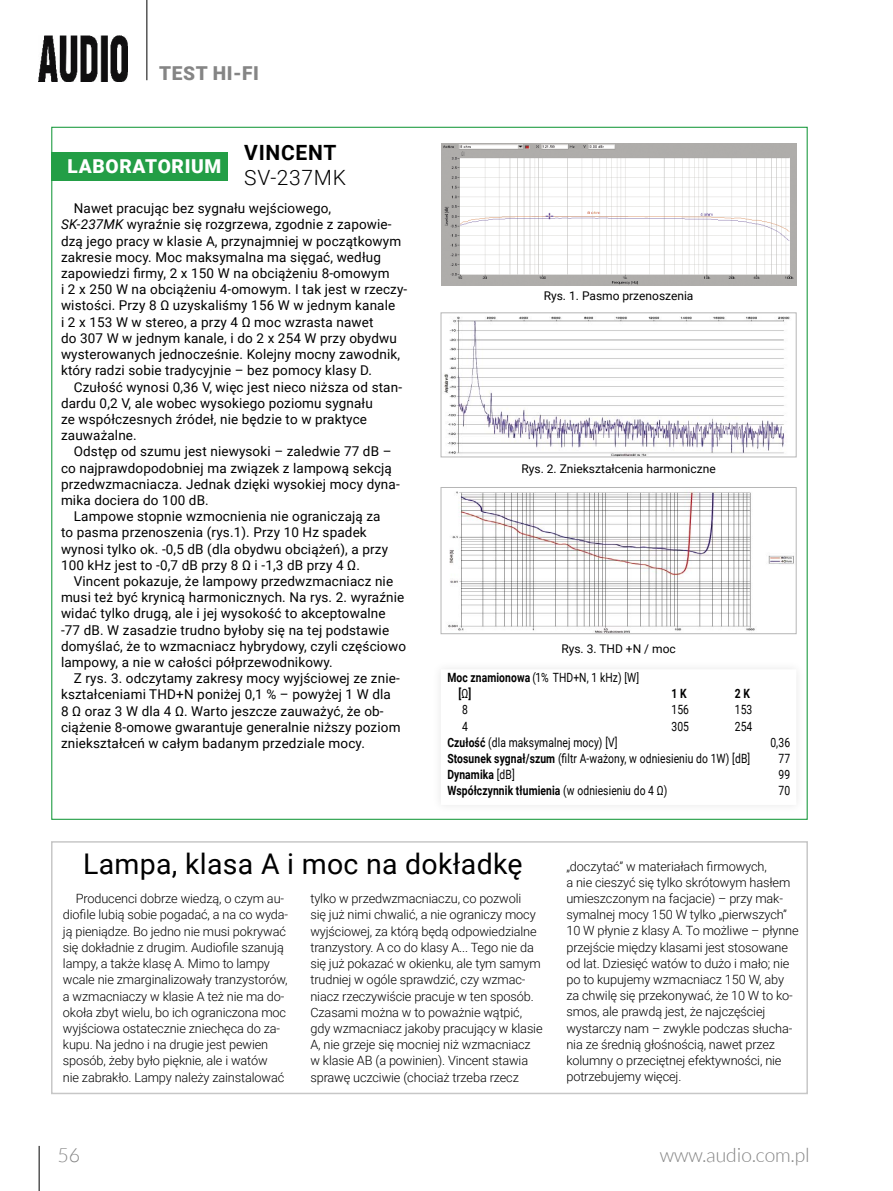
<style>
.page{position:relative;width:893px;height:1191px;background:#fff}
.page>*{position:absolute;margin:0;border:0;box-sizing:border-box;transform-origin:0 0}
.t1{font:28.5px "Roboto";letter-spacing:.01em;color:#000}
.t2{font:300 21px "Roboto";letter-spacing:.035em;color:#000}
.t3{font:700 21px "Roboto";letter-spacing:.035em;color:#000}
.t4{font:300 19.5px "Lato";color:#858585}
.t5{font:900 19.2px "Roboto";letter-spacing:.035em;color:#fff}
.t6{font:900 19.2px "Roboto";letter-spacing:.035em;color:#858585}
.t7{font:13.5px/16.2px "Roboto";letter-spacing:.01em;color:#000}
.t8{font:300 12.75px/16.2px "Roboto";letter-spacing:-.01em;color:#000}
.t9{font:12.75px/16.2px "Roboto";letter-spacing:.01em;color:#000;scale:.81 1}
.t10{font:700 12.75px "Roboto";letter-spacing:.01em;color:#000;scale:.81 1}
.t11{font:12px "Roboto";color:#000}
.s1{font-style:italic}
.s2{font-weight:700}
.s3{font-weight:400}
</style>
<div class="page">
<hr style="left:147px;top:0;width:1px;height:80px;background:#000">
<img style="left:39px;top:35px;width:89px;height:46px">
<hr style="left:39px;top:1145px;width:1px;height:46px;background:#000">
<div style="left:51px;top:152px;width:177px;height:28px;background:#239e46"></div>
<div style="left:432px;top:660px;width:373px;height:154px;background:#fbfbfb"></div>
<div style="left:442px;top:670px;width:353px;height:133px;background:#fff"></div>
<img style="left:448px;top:490px;width:346px;height:142px">
<div style="left:441px;top:487px;width:355px;height:147px;border:1px solid #b6b6b6"></div>
<img style="left:444px;top:316px;width:346px;height:139px">
<div style="left:441px;top:313px;width:355px;height:144px;border:1px solid #b6b6b6"></div>
<img style="left:441px;top:144px;width:355px;height:142px">
<div style="left:51px;top:841px;width:757px;height:253px;border:2px solid #c7c7c7"></div>
<h3 class="t6" style="left:159px;top:60px;width:101px">TEST HI-FI</h3>
<h2 class="t3" style="left:244px;top:137px;width:94px">VINCENT</h2>
<h2 class="t2" style="left:244px;top:163px;width:103px">SV-237MK</h2>
<p class="t7" style="left:61px;top:200px;width:348px;text-indent:13px">Nawet pracując bez sygnału wejściowego,<br><span class="s1">SK-237MK</span> wyraźnie się rozgrzewa, zgodnie z zapowie&shy;dzą jego pracy w klasie A, przynajmniej w początkowym zakresie mocy. Moc maksymalna ma sięgać, według zapowiedzi firmy, 2 x 150 W na obciążeniu 8-omowym<br>i 2 x 250 W na obciążeniu 4-omowym. I tak jest w rzeczy&shy;wistości. Przy 8 Ω uzyskaliśmy 156 W w jednym kanale<br>i 2 x 153 W w stereo, a przy 4 Ω moc wzrasta nawet<br>do 307 W w jednym kanale, i do 2 x 254 W przy obydwu wysterowanych jednocześnie. Kolejny mocny zawodnik, który radzi sobie tradycyjnie – bez pomocy klasy D.</p>
<p class="t7" style="left:61px;top:378px;width:343px;text-indent:13px">Czułość wynosi 0,36 V, więc jest nieco niższa od stan&shy;dardu 0,2 V, ale wobec wysokiego poziomu sygnału<br>ze współczesnych źródeł, nie będzie to w praktyce zauważalne.</p>
<p class="t7" style="left:61px;top:443px;width:340px;text-indent:13px">Odstęp od szumu jest niewysoki – zaledwie 77 dB – co najprawdopodobniej ma związek z lampową sekcją przedwzmacniacza. Jednak dzięki wysokiej mocy dyna&shy;mika dociera do 100 dB.</p>
<p class="t7" style="left:61px;top:508px;width:329px;text-indent:13px">Lampowe stopnie wzmocnienia nie ograniczają za to pasma przenoszenia (rys.1). Przy 10 Hz spadek wynosi tylko ok. -0,5 dB (dla obydwu obciążeń), a przy 100 kHz jest to -0,7 dB przy 8 Ω i -1,3 dB przy 4 Ω.</p>
<p class="t7" style="left:61px;top:572px;width:347px;text-indent:13px">Vincent pokazuje, że lampowy przedwzmacniacz nie musi też być krynicą harmonicznych. Na rys. 2. wyraźnie widać tylko drugą, ale i jej wysokość to akceptowalne -77 dB. W zasadzie trudno byłoby się na tej podstawie domyślać, że to wzmacniacz hybrydowy, czyli częściowo lampowy, a nie w całości półprzewodnikowy.</p>
<p class="t7" style="left:61px;top:670px;width:341px;text-indent:13px">Z rys. 3. odczytamy zakresy mocy wyjściowej ze znie&shy;kształceniami THD+N poniżej 0,1 % – powyżej 1 W dla 8 Ω oraz 3 W dla 4 Ω. Warto jeszcze zauważyć, że ob&shy;ciążenie 8-omowe gwarantuje generalnie niższy poziom zniekształceń w całym badanym przedziale mocy.</p>
<p class="t9" style="left:459px;top:669px;width:225px;text-indent:-11px"><span class="s2">Moc znamionowa</span> (1% THD+N, 1 kHz) [W] <span class="s2">[</span>Ω<span class="s2">]</span></p>
<h3 class="t5" style="left:67px;top:152px;width:155px">LABORATORIUM</h3>
<p class="t11" style="left:544px;top:287px;width:151px">Rys. 1. Pasmo przenoszenia</p>
<p class="t11" style="left:521px;top:460px;width:196px">Rys. 2. Zniekształcenia harmoniczne</p>
<p class="t11" style="left:561px;top:640px;width:116px">Rys. 3. THD +N / moc</p>
<p class="t10" style="left:671px;top:684px;width:20px">1 K</p>
<p class="t10" style="left:735px;top:684px;width:20px">2 K</p>
<p class="t9" style="left:462px;top:701px;width:9px">8</p>
<p class="t9" style="left:671px;top:701px;width:23px">156</p>
<p class="t9" style="left:735px;top:701px;width:23px">153</p>
<p class="t9" style="left:462px;top:717px;width:9px">4</p>
<p class="t9" style="left:671px;top:717px;width:23px">305</p>
<p class="t9" style="left:735px;top:717px;width:23px">254</p>
<p class="t9" style="left:447px;top:733px;width:212px"><span class="s2">Czu-łość</span> (dla maksymalnej mocy) [V]</p>
<p class="t9" style="left:770px;top:733px;width:26px">0,36</p>
<p class="t9" style="left:447px;top:750px;width:376px"><span class="s2">Sto-su-nek syg-nał/szum</span> (filtr A-ważony, w odniesieniu do 1W) [dB]</p>
<p class="t9" style="left:778px;top:750px;width:16px">77</p>
<p class="t10" style="left:447px;top:765px;width:85px">Dynamika <span class="s3">[dB]</span></p>
<p class="t9" style="left:778px;top:766px;width:16px">99</p>
<p class="t10" style="left:447px;top:782px;width:273px">Współ-czynnik tłu-mie-nia <span class="s3">(w odniesieniu do 4 Ω)</span></p>
<p class="t9" style="left:778px;top:782px;width:16px">70</p>
<h1 class="t1" style="left:83px;top:844px;width:441px">Lampa, klasa A i moc na dokładkę</h1>
<p class="t8" style="left:310px;top:890px;width:234px">tylko w przedwzmacniaczu, co pozwoli<br>się już nimi chwalić, a nie ograniczy mocy wyjściowej, za którą będą odpowiedzialne tranzystory. A co do klasy A... Tego nie da się już pokazać w okienku, ale tym samym trudniej w ogóle sprawdzić, czy wzmac&shy;niacz rzeczywiście pracuje w ten sposób.<br>Czasami można w to poważnie wątpić, gdy wzmacniacz jakoby pracujący w klasie A, nie grzeje się mocniej niż wzmacniacz w klasie AB (a powinien). Vincent stawia sprawę uczciwie (chociaż trzeba rzecz</p>
<p class="t8" style="left:63px;top:890px;width:227px;text-indent:13px">Producenci dobrze wiedzą, o czym au&shy;diofile lubią sobie pogadać, a na co wyda&shy;ją pieniądze. Bo jedno nie musi pokrywać się dokładnie z drugim. Audiofile szanują lampy, a także klasę A. Mimo to lampy wcale nie zmarginalizowały tranzystorów, a wzmacniaczy w klasie A też nie ma do&shy;okoła zbyt wielu, bo ich ograniczona moc wyjściowa ostatecznie zniechęca do za&shy;kupu. Na jedno i na drugie jest pewien sposób, żeby było pięknie, ale i watów<br>nie zabrakło. Lampy należy zainstalować</p>
<p class="t8" style="left:566px;top:857px;width:234px">„doczytać” w materiałach firmowych,<br>a nie cieszyć się tylko skrótowym hasłem umieszczonym na facjacie) – przy mak&shy;symalnej mocy 150 W tylko „pierwszych” 10 W płynie z klasy A. To możliwe – płynne przejście między klasami jest stosowane od lat. Dziesięć watów to dużo i mało; nie po to kupujemy wzmacniacz 150 W, aby za chwilę się przekonywać, że 10 W to ko&shy;smos, ale prawdą jest, że najczęściej wystarczy nam – zwykle podczas słucha&shy;nia ze średnią głośnością, nawet przez kolumny o przeciętnej efektywności, nie potrzebujemy więcej.</p>
<h3 class="t4" style="left:57px;top:1144px;width:24px">56</h3>
<h3 class="t4" style="left:660px;top:1144px;width:151px">www.audio.com.pl</h3>
</div>
